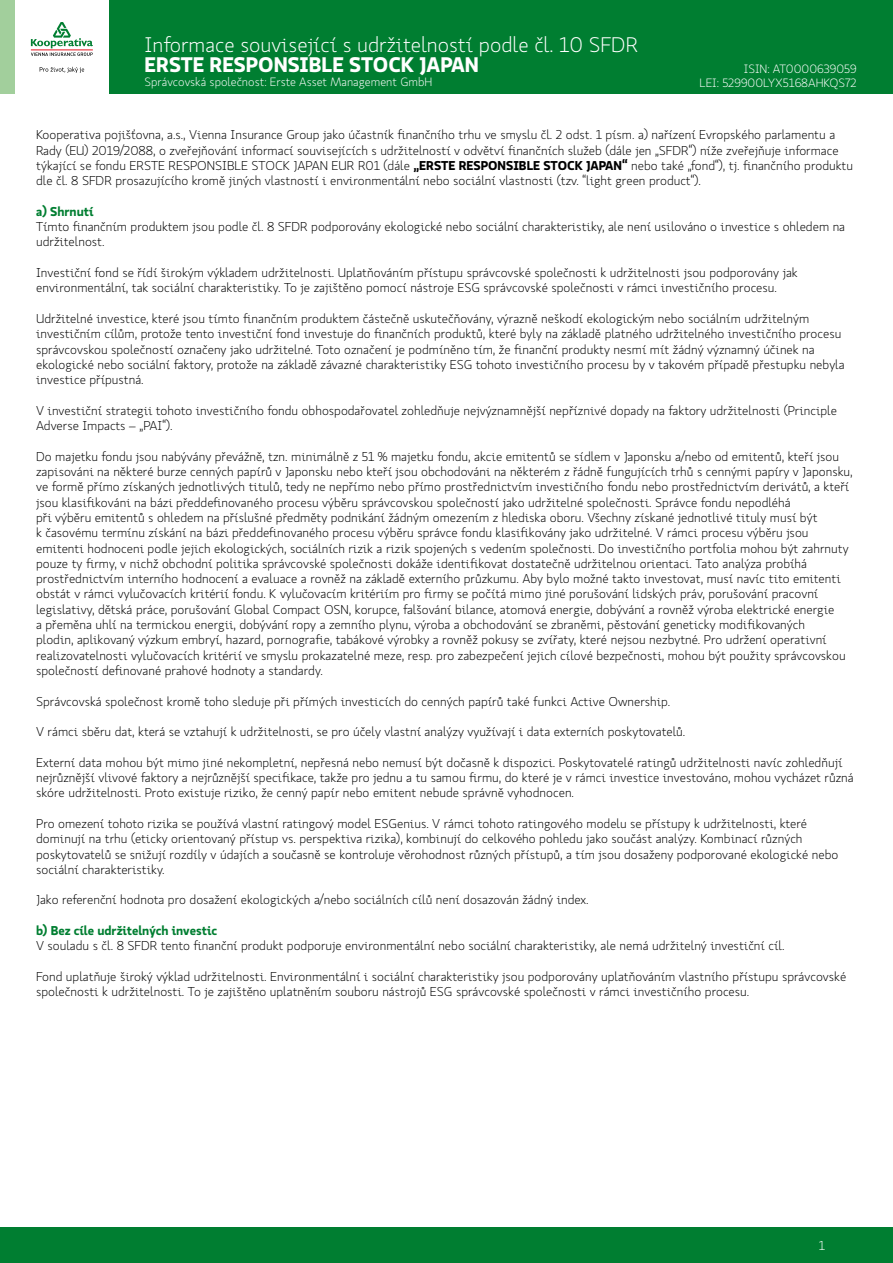
<style>
.page{position:relative;width:893px;height:1263px;background:#fff}
.page>*{position:absolute;margin:0;border:0;box-sizing:border-box;transform-origin:0 0}
.t1{font:300 21px "Koop Pro";color:#fff}
.t2{font:700 21px "Koop Pro";color:#fff}
.t3{font:300 12.75px/15.3px "Koop Pro";color:#000}
.t4{font:700 12.75px "Koop Pro";color:#007e31}
.t5{font:300 12.75px "Koop Pro";color:#fff}
.t6{font:300 12px/14.4px "Koop Pro";color:#fff;text-align:right}
.s1{font-weight:700}
</style>
<div class="page">
<div style="left:0;top:1227px;width:893px;height:36px;background:#007e31"></div>
<div style="left:0;top:0;width:36px;height:94px;background:#a2cf9c"></div>
<div style="left:36px;top:0;width:857px;height:94px;background:#007e31"></div>
<div style="left:15px;top:0;width:93px;height:94px;background:#fff"></div>
<svg style="left:40px;top:67px;width:44px;height:6px"></svg>
<svg style="left:31px;top:22px;width:62px;height:34px"></svg>
<h1 class="t1" style="left:145px;top:31px;width:495px">Informace související s udržitelností podle čl. 10 SFDR</h1>
<h1 class="t2" style="left:145px;top:49px;width:336px">ERSTE RESPONSIBLE STOCK JAPAN</h1>
<p class="t6" style="left:145px;top:74px;width:289px">Správcovská společnost: Erste Asset Management GmbH</p>
<p class="t6" style="left:700px;top:61px;width:159px">ISIN: AT0000639059<br>LEI: 529900LYX5168AHKQS72</p>
<p class="t3" style="left:36px;top:127px;width:818px">Kooperativa pojišťovna, a.s., Vienna Insurance Group jako účastník finančního trhu ve smyslu čl. 2 odst. 1 písm. a) nařízení Evropského parlamentu a Rady (EU) 2019/2088, o zveřejňování informací souvisejících s udržitelností v odvětví finančních služeb (dále jen „SFDR“) níže zveřejňuje informace týkající se fondu ERSTE RESPONSIBLE STOCK JAPAN EUR R01 (dále <span class="s1">„ERSTE RESPONSIBLE STOCK JAPAN“</span> nebo také „fond“), tj. finančního produktu dle čl. 8 SFDR prosazujícího kromě jiných vlastností i environmentální nebo sociální vlastnosti (tzv. “light green product“).</p>
<p class="t4" style="left:36px;top:202px;width:59px">a) Shrnutí</p>
<p class="t3" style="left:36px;top:219px;width:811px">Tímto finančním produktem jsou podle čl. 8 SFDR podporovány ekologické nebo sociální charakteristiky, ale není usilováno o investice s ohledem na udržitelnost.</p>
<p class="t3" style="left:36px;top:265px;width:763px">Investiční fond se řídí širokým výkladem udržitelnosti. Uplatňováním přístupu správcovské společnosti k udržitelnosti jsou podporovány jak environmentální, tak sociální charakteristiky. To je zajištěno pomocí nástroje ESG správcovské společnosti v rámci investičního procesu.</p>
<p class="t3" style="left:36px;top:311px;width:810px">Udržitelné investice, které jsou tímto finančním produktem částečně uskutečňovány, výrazně neškodí ekologickým nebo sociálním udržitelným investičním cílům, protože tento investiční fond investuje do finančních produktů, které byly na základě platného udržitelného investičního procesu správcovskou společností označeny jako udržitelné. Toto označení je podmíněno tím, že finanční produkty nesmí mít žádný významný účinek na ekologické nebo sociální faktory, protože na základě závazné charakteristiky ESG tohoto investičního procesu by v takovém případě přestupku nebyla investice přípustná.</p>
<p class="t3" style="left:36px;top:402px;width:802px">V investiční strategii tohoto investičního fondu obhospodařovatel zohledňuje nejvýznamnější nepříznivé dopady na faktory udržitelnosti (Principle<br>Adverse Impacts – „PAI“).</p>
<p class="t3" style="left:36px;top:448px;width:818px">Do majetku fondu jsou nabývány převážně, tzn. minimálně z 51 % majetku fondu, akcie emitentů se sídlem v Japonsku a/nebo od emitentů, kteří jsou zapisováni na některé burze cenných papírů v Japonsku nebo kteří jsou obchodováni na některém z řádně fungujících trhů s cennými papíry v Japonsku, ve formě přímo získaných jednotlivých titulů, tedy ne nepřímo nebo přímo prostřednictvím investičního fondu nebo prostřednictvím derivátů, a kteří jsou klasifikováni na bázi předdefinovaného procesu výběru správcovskou společností jako udržitelné společnosti. Správce fondu nepodléhá<br>při výběru emitentů s ohledem na příslušné předměty podnikání žádným omezením z hlediska oboru. Všechny získané jednotlivé tituly musí být<br>k časovému termínu získání na bázi předdefinovaného procesu výběru správce fondu klasifikovány jako udržitelné. V rámci procesu výběru jsou emitenti hodnoceni podle jejich ekologických, sociálních rizik a rizik spojených s vedením společnosti. Do investičního portfolia mohou být zahrnuty pouze ty firmy, v nichž obchodní politika správcovské společnosti dokáže identifikovat dostatečně udržitelnou orientaci. Tato analýza probíhá prostřednictvím interního hodnocení a evaluace a rovněž na základě externího průzkumu. Aby bylo možné takto investovat, musí navíc tito emitenti obstát v rámci vylučovacích kritérií fondu. K vylučovacím kritériím pro firmy se počítá mimo jiné porušování lidských práv, porušování pracovní legislativy, dětská práce, porušování Global Compact OSN, korupce, falšování bilance, atomová energie, dobývání a rovněž výroba elektrické energie<br>a přeměna uhlí na termickou energii, dobývání ropy a zemního plynu, výroba a obchodování se zbraněmi, pěstování geneticky modifikovaných<br>plodin, aplikovaný výzkum embryí, hazard, pornografie, tabákové výrobky a rovněž pokusy se zvířaty, které nejsou nezbytné. Pro udržení operativní realizovatelnosti vylučovacích kritérií ve smyslu prokazatelné meze, resp. pro zabezpečení jejich cílové bezpečnosti, mohou být použity správcovskou společností definované prahové hodnoty a standardy.</p>
<p class="t3" style="left:36px;top:693px;width:636px">Správcovská společnost kromě toho sleduje při přímých investicích do cenných papírů také funkci Active Ownership.</p>
<p class="t3" style="left:36px;top:724px;width:651px">V rámci sběru dat, která se vztahují k udržitelnosti, se pro účely vlastní analýzy využívají i data externích poskytovatelů.</p>
<p class="t3" style="left:36px;top:754px;width:819px">Externí data mohou být mimo jiné nekompletní, nepřesná nebo nemusí být dočasně k dispozici. Poskytovatelé ratingů udržitelnosti navíc zohledňují nejrůznější vlivové faktory a nejrůznější specifikace, takže pro jednu a tu samou firmu, do které je v rámci investice investováno, mohou vycházet různá skóre udržitelnosti. Proto existuje riziko, že cenný papír nebo emitent nebude správně vyhodnocen.</p>
<p class="t3" style="left:36px;top:816px;width:804px">Pro omezení tohoto rizika se používá vlastní ratingový model ESGenius. V rámci tohoto ratingového modelu se přístupy k udržitelnosti, které dominují na trhu (eticky orientovaný přístup vs. perspektiva rizika), kombinují do celkového pohledu jako součást analýzy. Kombinací různých poskytovatelů se snižují rozdíly v údajích a současně se kontroluje věrohodnost různých přístupů, a tím jsou dosaženy podporované ekologické nebo sociální charakteristiky.</p>
<p class="t3" style="left:36px;top:892px;width:554px">Jako referenční hodnota pro dosažení ekologických a/nebo sociálních cílů není dosazován žádný index.</p>
<p class="t4" style="left:36px;top:921px;width:182px">b) Bez cíle udržitelných investic</p>
<p class="t3" style="left:36px;top:938px;width:750px">V souladu s čl. 8 SFDR tento finanční produkt podporuje environmentální nebo sociální charakteristiky, ale nemá udržitelný investiční cíl.</p>
<p class="t3" style="left:36px;top:969px;width:812px">Fond uplatňuje široký výklad udržitelnosti. Environmentální i sociální charakteristiky jsou podporovány uplatňováním vlastního přístupu správcovské společnosti k udržitelnosti. To je zajištěno uplatněním souboru nástrojů ESG správcovské společnosti v rámci investičního procesu.</p>
<p class="t5" style="left:819px;top:1237px;width:8px">1</p>
</div>
